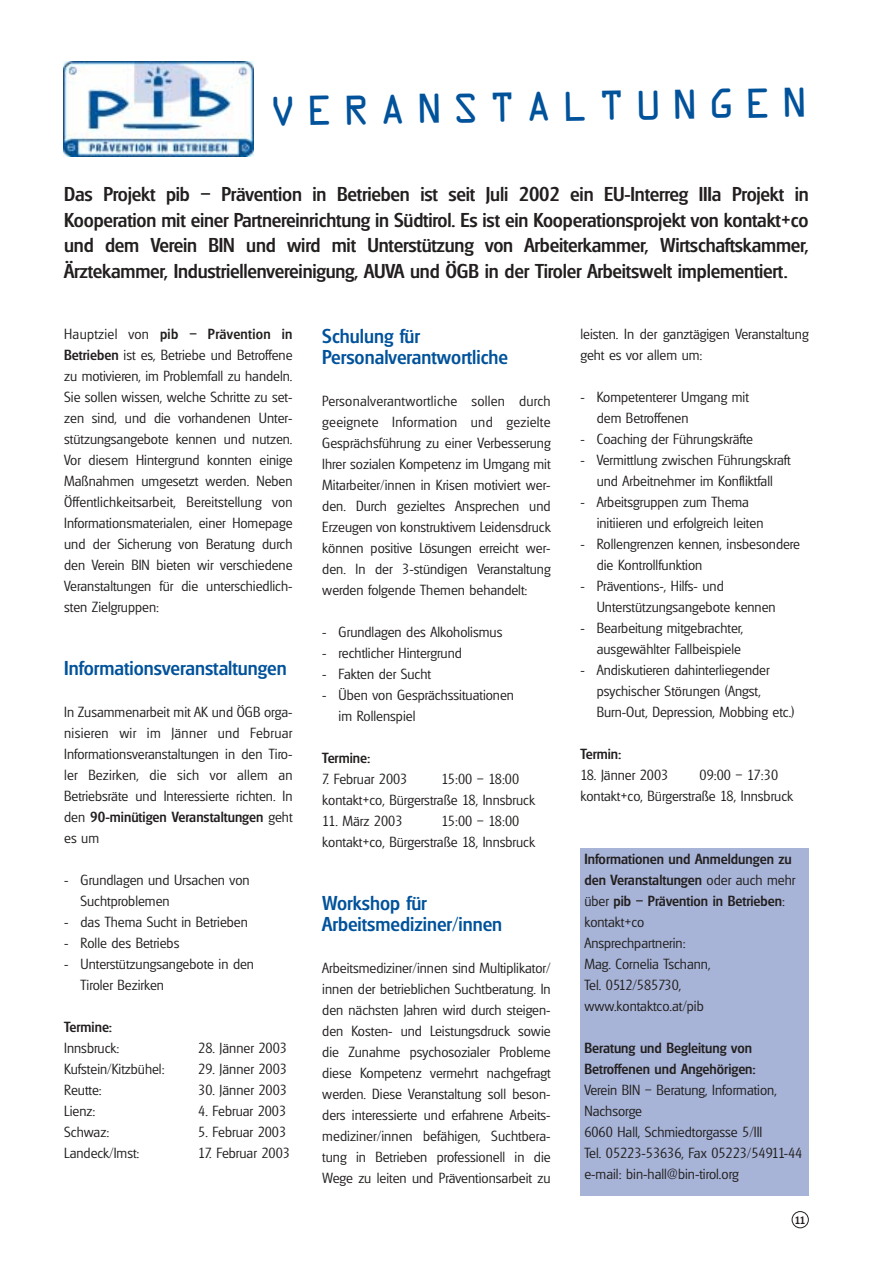
<style>
.page{position:relative;width:893px;height:1263px;background:#fff}
.page>*{position:absolute;margin:0;border:0;box-sizing:border-box;transform-origin:0 0}
.t1{font:37.5px "OCRA";color:#00529b}
.t2{font:500 19.5px/25.5px "Glasgow";letter-spacing:-.01em;color:#231f1f;text-align:justify}
.t3{font:500 19.5px/21px "Glasgow";color:#00529b}
.t4{font:300 14.25px/21px "Glasgow";color:#231f1f}
.t5{font:500 14.25px/21px "Glasgow";color:#231f1f}
.t6{font:500 10.5px "Glasgow";color:#231f1f}
.s1{font-weight:500}
</style>
<div class="page">
<div style="left:791px;top:1211px;width:17px;height:17px;border:1px solid #231f1f;border-radius:50%"></div>
<img style="left:64px;top:61px;width:189px;height:96px">
<div style="left:580px;top:849px;width:228px;height:347px;background:#a7b4d7"></div>
<h1 class="t1" style="left:269px;top:99px;width:540px;rotate:-1deg">VERANSTALTUNGEN</h1>
<p class="t2" style="left:64px;top:183px;width:746px">Das Projekt pib – Prävention in Betrieben ist seit Juli 2002 ein EU-Interreg IIIa Projekt in Kooperation mit einer Partnereinrichtung in Südtirol. Es ist ein Kooperationsprojekt von kontakt+co und dem Verein BIN und wird mit Unterstützung von Arbeiterkammer, Wirtschaftskammer, Ärztekammer, Industriellenvereinigung, AUVA und ÖGB in der Tiroler Arbeitswelt implementiert.</p>
<p class="t4" style="left:64px;top:325px;width:230px;text-align:justify">Hauptziel von <span class="s1">pib – Prävention in Betrieben</span> ist es, Betriebe und Betroffene zu motivieren, im Problemfall zu handeln.<br>Sie sollen wissen, welche Schritte zu set&shy;zen sind, und die vorhandenen Unter&shy;stützungsangebote kennen und nutzen.<br>Vor diesem Hintergrund konnten einige Maßnahmen umgesetzt werden. Neben Öffentlichkeitsarbeit, Bereitstellung von Informationsmaterialen, einer Homepage und der Sicherung von Beratung durch den Verein BIN bieten wir verschiedene Veranstaltungen für die unterschiedlich&shy;sten Zielgruppen:</p>
<h2 class="t3" style="left:64px;top:660px;width:224px">Informationsveranstaltungen</h2>
<p class="t4" style="left:64px;top:703px;width:230px;text-align:justify">In Zusammenarbeit mit AK und ÖGB orga&shy;nisieren wir im Jänner und Februar Informationsveranstaltungen in den Tiro&shy;ler Bezirken, die sich vor allem an Betriebsräte und Interessierte richten. In den <span class="s1">90-minütigen Veranstaltungen</span> geht es um</p>
<p class="t4" style="left:81px;top:871px;width:171px;text-indent:-16px">- Grundlagen und Ursachen von<br>Suchtproblemen</p>
<p class="t4" style="left:64px;top:913px;width:185px">- das Thema Sucht in Betrieben</p>
<p class="t4" style="left:64px;top:934px;width:117px">- Rolle des Betriebs</p>
<p class="t4" style="left:81px;top:955px;width:175px;text-indent:-16px">- Unterstützungsangebote in den<br>Tiroler Bezirken</p>
<p class="t5" style="left:64px;top:1018px;width:50px">Termine:</p>
<p class="t4" style="left:64px;top:1039px;width:57px">Innsbruck:</p>
<p class="t4" style="left:198px;top:1039px;width:90px">28. Jänner 2003</p>
<p class="t4" style="left:64px;top:1060px;width:102px">Kufstein/Kitzbühel:</p>
<p class="t4" style="left:198px;top:1060px;width:90px">29. Jänner 2003</p>
<p class="t4" style="left:64px;top:1081px;width:39px">Reutte:</p>
<p class="t4" style="left:198px;top:1081px;width:90px">30. Jänner 2003</p>
<p class="t4" style="left:64px;top:1102px;width:33px">Lienz:</p>
<p class="t4" style="left:198px;top:1102px;width:89px">4. Februar 2003</p>
<p class="t4" style="left:64px;top:1123px;width:47px">Schwaz:</p>
<p class="t4" style="left:198px;top:1123px;width:89px">5. Februar 2003</p>
<p class="t4" style="left:64px;top:1144px;width:77px">Landeck/Imst:</p>
<p class="t4" style="left:198px;top:1144px;width:93px">17. Februar 2003</p>
<h2 class="t3" style="left:322px;top:327px;width:187px">Schulung für<br>Personalverantwortliche</h2>
<p class="t4" style="left:322px;top:392px;width:230px;text-align:justify">Personalverantwortliche sollen durch geeignete Information und gezielte Gesprächsführung zu einer Verbesserung Ihrer sozialen Kompetenz im Umgang mit Mitarbeiter/innen in Krisen motiviert wer&shy;den. Durch gezieltes Ansprechen und Erzeugen von konstruktivem Leidensdruck können positive Lösungen erreicht wer&shy;den. In der 3-stündigen Veranstaltung werden folgende Themen behandelt:</p>
<p class="t4" style="left:322px;top:623px;width:181px">- Grundlagen des Alkoholismus</p>
<p class="t4" style="left:322px;top:644px;width:141px">- rechtlicher Hintergrund</p>
<p class="t4" style="left:322px;top:665px;width:110px">- Fakten der Sucht</p>
<p class="t4" style="left:338px;top:686px;width:177px;text-indent:-16px">- Üben von Gesprächssituationen im Rollenspiel</p>
<p class="t5" style="left:322px;top:749px;width:50px">Termine:</p>
<p class="t4" style="left:322px;top:770px;width:87px">7. Februar 2003</p>
<p class="t4" style="left:322px;top:770px;width:214px;text-indent:119px">15:00 – 18:00 kontakt+co, Bürgerstraße 18, Innsbruck</p>
<p class="t4" style="left:322px;top:812px;width:82px">11. März 2003</p>
<p class="t4" style="left:322px;top:812px;width:214px;text-indent:119px">15:00 – 18:00 kontakt+co, Bürgerstraße 18, Innsbruck</p>
<h2 class="t3" style="left:322px;top:894px;width:181px">Workshop für<br>Arbeitsmediziner/innen</h2>
<p class="t4" style="left:322px;top:959px;width:230px;text-align:justify">Arbeitsmediziner/innen sind Multiplikator/ innen der betrieblichen Suchtberatung. In den nächsten Jahren wird durch steigen&shy;den Kosten- und Leistungsdruck sowie die Zunahme psychosozialer Probleme diese Kompetenz vermehrt nachgefragt werden. Diese Veranstaltung soll beson&shy;ders interessierte und erfahrene Arbeits&shy;mediziner/innen befähigen, Suchtbera&shy;tung in Betrieben professionell in die Wege zu leiten und Präventionsarbeit zu</p>
<p class="t4" style="left:580px;top:325px;width:230px">leisten. In der ganztägigen Veranstaltung geht es vor allem um:</p>
<p class="t4" style="left:596px;top:388px;width:154px;text-indent:-16px">- Kompetenterer Umgang mit dem Betroffenen</p>
<p class="t4" style="left:580px;top:430px;width:174px">- Coaching der Führungskräfte</p>
<p class="t4" style="left:580px;top:451px;width:212px;text-align:center">- Vermittlung zwischen Führungskraft und Arbeitnehmer im Konfliktfall</p>
<p class="t4" style="left:596px;top:493px;width:168px;text-indent:-16px">- Arbeitsgruppen zum Thema initiieren und erfolgreich leiten</p>
<p class="t4" style="left:596px;top:535px;width:205px;text-indent:-16px">- Rollengrenzen kennen, insbesondere die Kontrollfunktion</p>
<p class="t4" style="left:596px;top:577px;width:180px;text-indent:-16px">- Präventions-, Hilfs- und<br>Unterstützungsangebote kennen</p>
<p class="t4" style="left:580px;top:619px;width:164px;text-align:right">- Bearbeitung mitgebrachter, ausgewählter Fallbeispiele</p>
<p class="t4" style="left:596px;top:661px;width:199px;text-indent:-16px">- Andiskutieren dahinterliegender psychischer Störungen (Angst,<br>Burn-Out, Depression, Mobbing etc.)</p>
<p class="t5" style="left:580px;top:745px;width:43px">Termin:</p>
<p class="t4" style="left:580px;top:766px;width:89px">18. Jänner 2003</p>
<p class="t4" style="left:580px;top:766px;width:214px;text-indent:119px">09:00 – 17:30 kontakt+co, Bürgerstraße 18, Innsbruck</p>
<p class="t4" style="left:584px;top:849px;width:212px"><span class="s1">Informationen und Anmeldungen zu den Veranstaltungen</span> oder auch mehr über <span class="s1">pib – Prävention in Betrieben</span>: kontakt+co<br>Ansprechpartnerin:<br>Mag. Cornelia Tschann,<br>Tel. 0512/585730, www.kontaktco.at/pib</p>
<p class="t5" style="left:584px;top:1038px;width:173px">Beratung und Begleitung von<br>Betroffenen und Angehörigen:</p>
<p class="t4" style="left:584px;top:1080px;width:219px">Verein BIN – Beratung, Information,<br>Nachsorge<br>6060 Hall, Schmiedtorgasse 5/III<br>Tel. 05223-53636, Fax 05223/54911-44 e-mail: bin-hall@bin-tirol.org</p>
<p class="t6" style="left:794px;top:1216px;width:12px">11</p>
</div>
